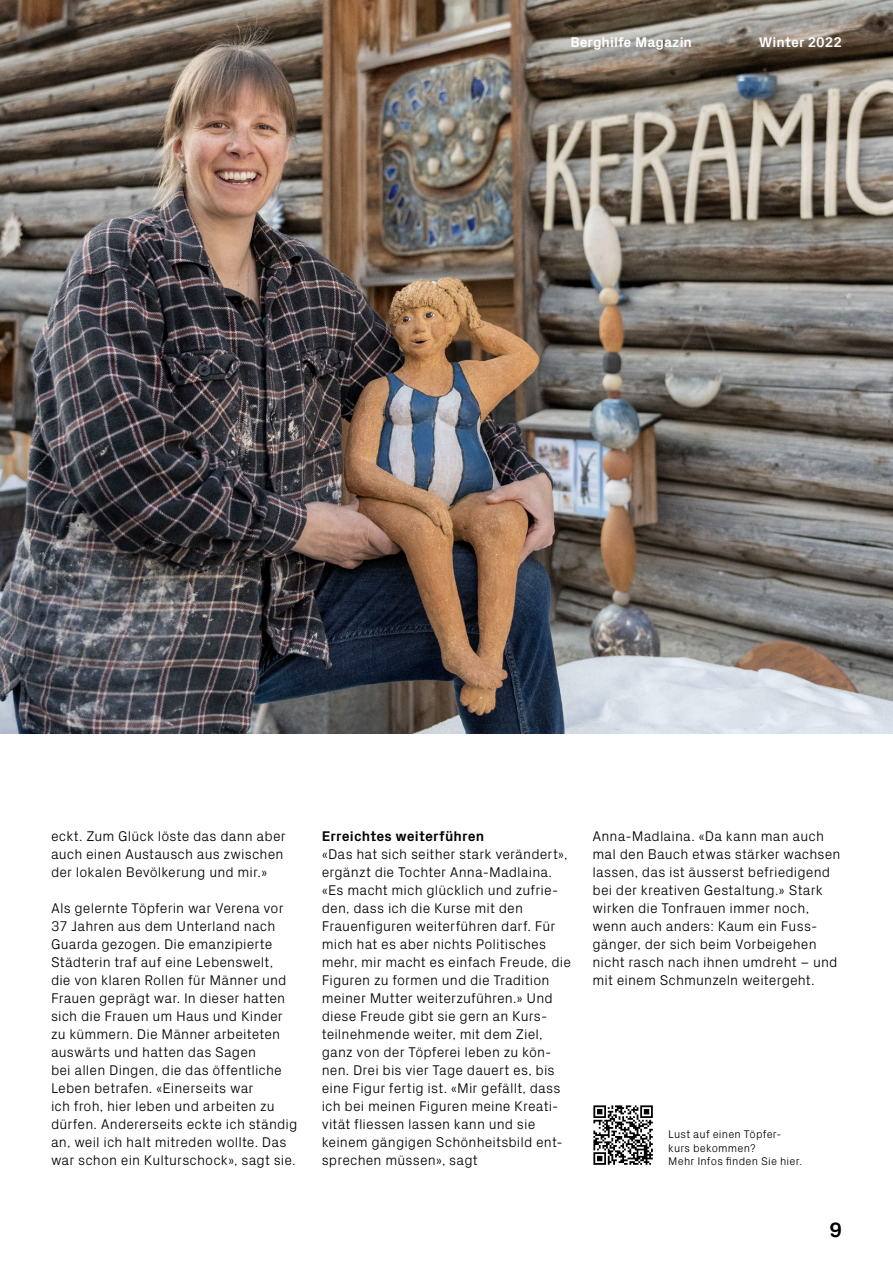
<style>
.page{position:relative;width:893px;height:1263px;background:#fff}
.page>*{position:absolute;margin:0;border:0;box-sizing:border-box;transform-origin:0 0}
.t1{font:700 21px "Px Grotesk";color:#000}
.t2{font:300 14.25px/18px "Px Grotesk";letter-spacing:.01em;color:#000}
.t3{font:700 14.25px "Px Grotesk";color:#fff}
.t4{font:700 14.25px "Px Grotesk";letter-spacing:.01em;color:#000}
.t5{font:300 11.25px/13.5px "Px Grotesk";letter-spacing:.02em;color:#000}
</style>
<div class="page">
<img style="left:0;top:0;width:893px;height:733px">
<svg style="left:593px;top:1105px;width:60px;height:60px"></svg>
<p class="t3" style="left:570px;top:32px;width:123px">Berghilfe Magazin</p>
<p class="t3" style="left:759px;top:32px;width:84px">Winter 2022</p>
<p class="t2" style="left:51px;top:826px;width:236px">eckt. Zum Glück löste das dann aber auch einen Austausch aus zwischen der lokalen Bevölkerung und mir.»</p>
<p class="t2" style="left:51px;top:898px;width:248px">Als gelernte Töpferin war Verena vor 37 Jahren aus dem Unterland nach Guarda gezogen. Die emanzipierte Städterin traf auf eine Lebenswelt,<br>die von klaren Rollen für Männer und Frauen geprägt war. In dieser hatten sich die Frauen um Haus und Kinder zu kümmern. Die Männer arbeiteten auswärts und hatten das Sagen<br>bei allen Dingen, die das öffentliche Leben betrafen. «Einerseits war<br>ich froh, hier leben und arbeiten zu dürfen. Andererseits eckte ich ständig an, weil ich halt mitreden wollte. Das war schon ein Kulturschock», sagt sie.</p>
<p class="t4" style="left:322px;top:826px;width:164px">Erreichtes weiterführen</p>
<p class="t2" style="left:322px;top:844px;width:251px">«Das hat sich seither stark verändert», ergänzt die Tochter Anna- Madlaina. «Es macht mich glücklich und zufrie&shy;den, dass ich die Kurse mit den Frauenfiguren weiterführen darf. Für mich hat es aber nichts Politisches mehr, mir macht es einfach Freude, die Figuren zu formen und die Tradition meiner Mutter weiterzuführen.» Und diese Freude gibt sie gern an Kurs&shy;teilnehmende weiter, mit dem Ziel, ganz von der Töpferei leben zu kön&shy;nen. Drei bis vier Tage dauert es, bis eine Figur fertig ist. «Mir gefällt, dass ich bei meinen Figuren meine Kreati&shy;vität fliessen lassen kann und sie keinem gängigen Schönheitsbild ent&shy;sprechen müssen», sagt</p>
<p class="t2" style="left:592px;top:826px;width:250px">Anna- Madlaina. «Da kann man auch mal den Bauch etwas stärker wachsen lassen, das ist äusserst befriedigend bei der kreativen Gestaltung.» Stark wirken die Tonfrauen immer noch, wenn auch anders: Kaum ein Fuss&shy;gänger, der sich beim Vorbeigehen nicht rasch nach ihnen umdreht – und mit einem Schmunzeln weitergeht.</p>
<p class="t5" style="left:668px;top:1126px;width:135px">Lust auf einen Töpfer&shy;kurs bekommen?<br>Mehr Infos finden Sie hier.</p>
<h1 class="t1" style="left:829px;top:1215px;width:14px">9</h1>
</div>
